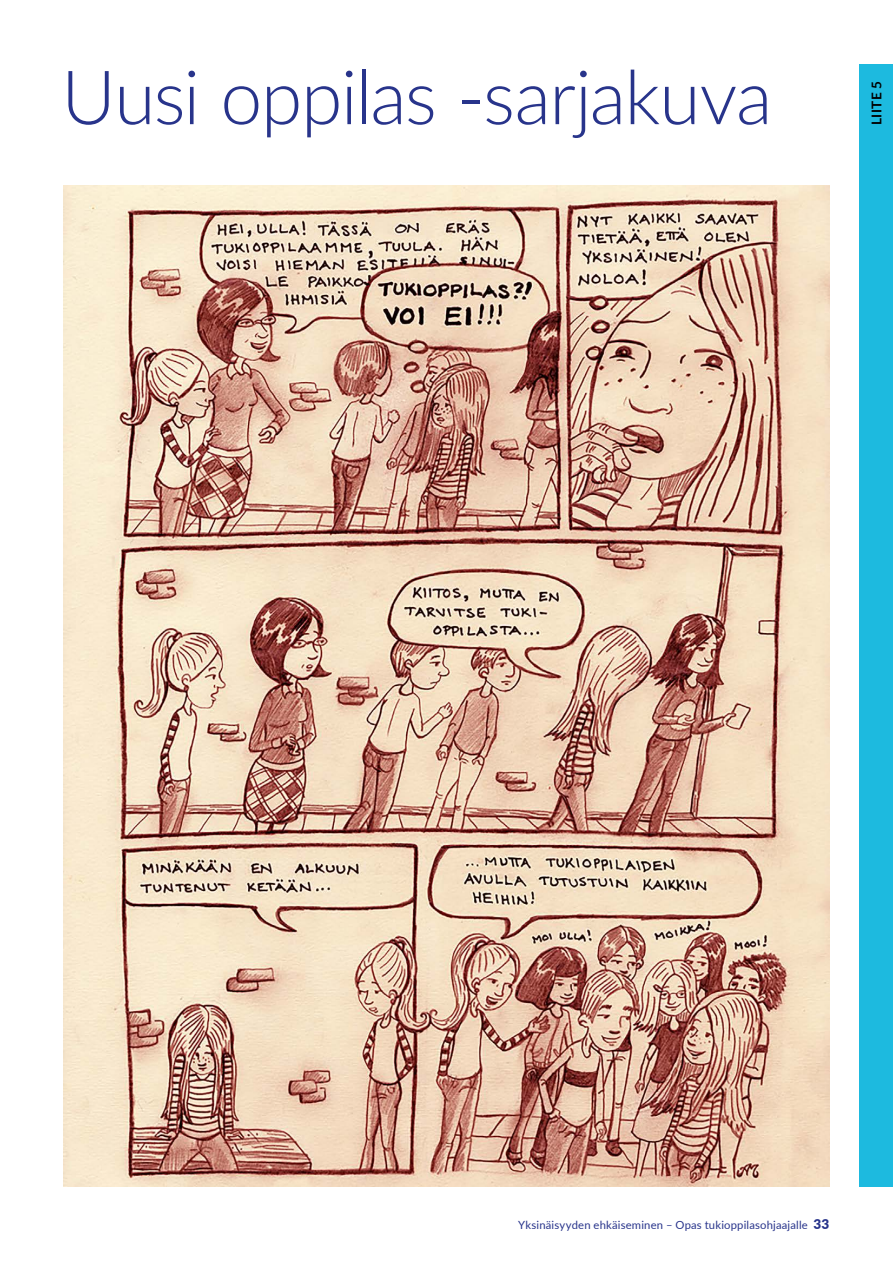
<style>
.page{position:relative;width:893px;height:1263px;background:#fff}
.page>*{position:absolute;margin:0;border:0;box-sizing:border-box;transform-origin:0 0}
.t1{font:300 75px "Lato";letter-spacing:-.02em;color:#28348b}
.t2{font:700 13.5px "Lato";letter-spacing:.035em;color:#000}
.t3{font:11.25px "Lato";letter-spacing:.015em;color:#28348b}
.s1{font-weight:900;font-size:13.5px}
</style>
<div class="page">
<div style="left:859px;top:64px;width:34px;height:1122px;background:#1dbadf"></div>
<img style="left:64px;top:185px;width:765px;height:1001px">
<h1 class="t1" style="left:61px;top:45px;width:713px">Uusi oppilas -sarjakuva</h1>
<p class="t2" style="left:866px;top:125px;width:46px;rotate:-90deg">LIITE 5</p>
<p class="t3" style="left:518px;top:1217px;width:313px">Yksinäisyyden ehkäiseminen – Opas tukioppilasohjaajalle <span class="s1">33</span></p>
</div>
